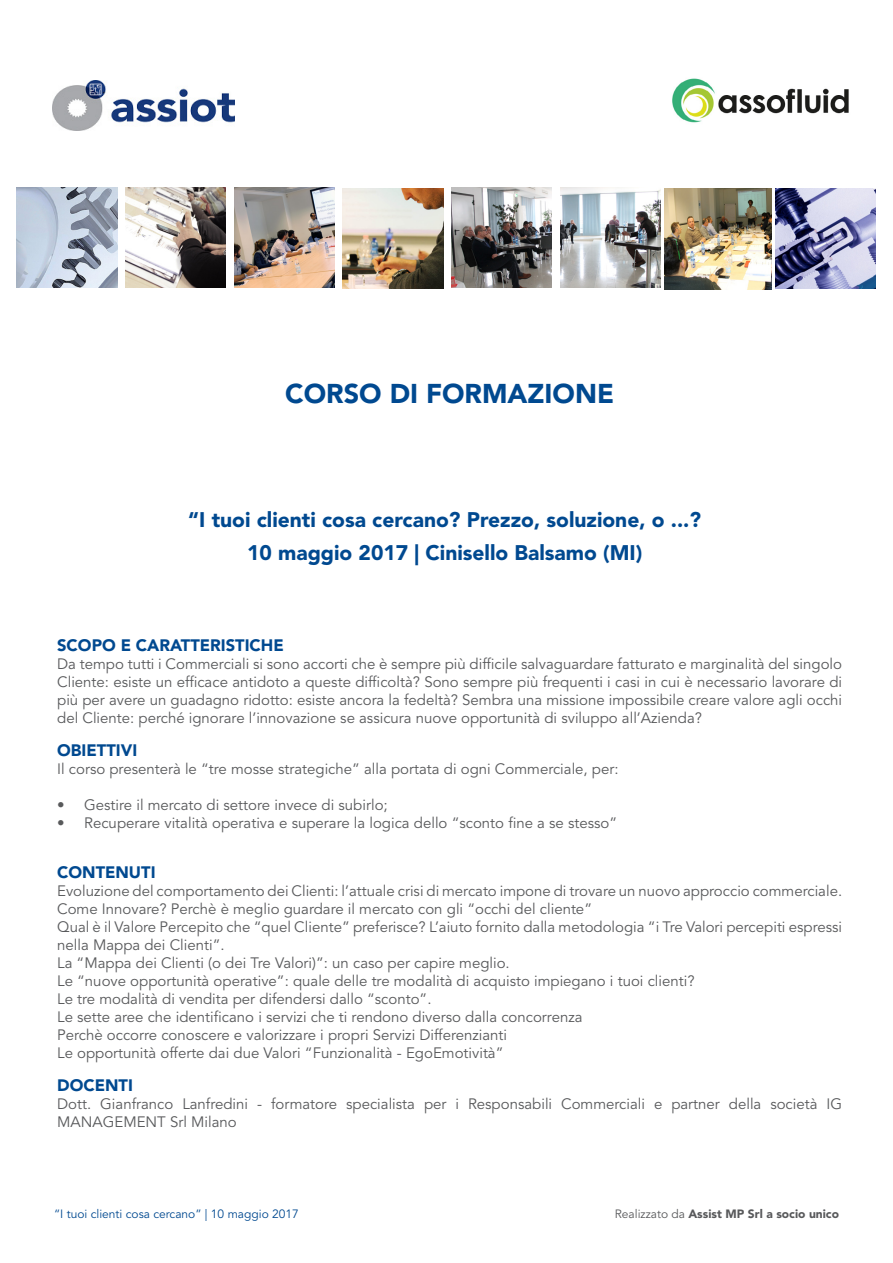
<style>
.page{position:relative;width:893px;height:1263px;background:#fff}
.page>*{position:absolute;margin:0;border:0;box-sizing:border-box;transform-origin:0 0}
.t1{font:900 27px "Avenir LT Std";color:#004990}
.t2{font:900 21px/33px "Avenir LT Std";color:#004990;text-align:center}
.t3{font:900 16.5px "Avenir LT Std";color:#004990}
.t4{font:15px/18px "Avenir LT Std";color:#58595b}
.t5{font:12px "Avenir LT Std";color:#004990}
.t6{font:900 12px "Avenir LT Std";color:#58595b}
.s1{font-weight:400}
</style>
<div class="page">
<img style="left:17px;top:187px;width:100px;height:100px">
<img style="left:126px;top:187px;width:100px;height:100px">
<img style="left:234px;top:187px;width:100px;height:100px">
<img style="left:451px;top:187px;width:101px;height:100px">
<img style="left:560px;top:187px;width:100px;height:100px">
<img style="left:776px;top:189px;width:100px;height:100px">
<img style="left:343px;top:189px;width:100px;height:100px">
<img style="left:672px;top:78px;width:177px;height:45px">
<img style="left:664px;top:189px;width:108px;height:100px">
<img style="left:53px;top:81px;width:181px;height:49px">
<h1 class="t1" style="left:285px;top:377px;width:330px">CORSO DI FORMAZIONE</h1>
<h2 class="t2" style="left:188px;top:503px;width:514px">“I tuoi clienti cosa cercano? Prezzo, soluzione, o ...?<br>10 maggio 2017 | Cinisello Balsamo (MI)</h2>
<p class="t3" style="left:57px;top:635px;width:228px">SCOPO E CARATTERISTICHE</p>
<p class="t4" style="left:57px;top:655px;width:786px;text-align:justify">Da tempo tutti i Commerciali si sono accorti che è sempre più difficile salvaguardare fatturato e marginalità del singolo Cliente: esiste un efficace antidoto a queste difficoltà? Sono sempre più frequenti i casi in cui è necessario lavorare di più per avere un guadagno ridotto: esiste ancora la fedeltà? Sembra una missione impossibile creare valore agli occhi del Cliente: perché ignorare l’innovazione se assicura nuove opportunità di sviluppo all’Azienda?</p>
<p class="t3" style="left:57px;top:740px;width:82px">OBIETTIVI</p>
<p class="t4" style="left:57px;top:760px;width:563px">Il corso presenterà le “tre mosse strategiche” alla portata di ogni Commerciale, per:</p>
<p class="t4" style="left:57px;top:796px;width:332px">• Gestire il mercato di settore invece di subirlo;</p>
<p class="t4" style="left:57px;top:814px;width:562px">• Recuperare vitalità operativa e superare la logica dello “sconto fine a se stesso”</p>
<p class="t3" style="left:57px;top:862px;width:100px">CONTENUTI</p>
<p class="t4" style="left:57px;top:882px;width:786px">Evoluzione del comportamento dei Clienti: l’attuale crisi di mercato impone di trovare un nuovo approccio commerciale.<br>Come Innovare? Perchè è meglio guardare il mercato con gli “occhi del cliente”<br>Qual è il Valore Percepito che “quel Cliente” preferisce? L’aiuto fornito dalla metodologia “i Tre Valori percepiti espressi nella Mappa dei Clienti”.<br>La “Mappa dei Clienti (o dei Tre Valori)”: un caso per capire meglio.<br>Le “nuove opportunità operative”: quale delle tre modalità di acquisto impiegano i tuoi clienti?<br>Le tre modalità di vendita per difendersi dallo “sconto”.<br>Le sette aree che identificano i servizi che ti rendono diverso dalla concorrenza<br>Perchè occorre conoscere e valorizzare i propri Servizi Differenzianti<br>Le opportunità offerte dai due Valori “Funzionalità - EgoEmotività”</p>
<p class="t3" style="left:57px;top:1075px;width:77px">DOCENTI</p>
<p class="t4" style="left:57px;top:1095px;width:786px">Dott. Gianfranco Lanfredini - formatore specialista per i Responsabili Commerciali e partner della società IG<br>MANAGEMENT Srl Milano</p>
<p class="t5" style="left:54px;top:1207px;width:246px">“I tuoi clienti cosa cercano” | 10 maggio 2017</p>
<p class="t6" style="left:615px;top:1206px;width:226px"><span class="s1">Realizzato da</span> Assist MP Srl a socio unico</p>
</div>
